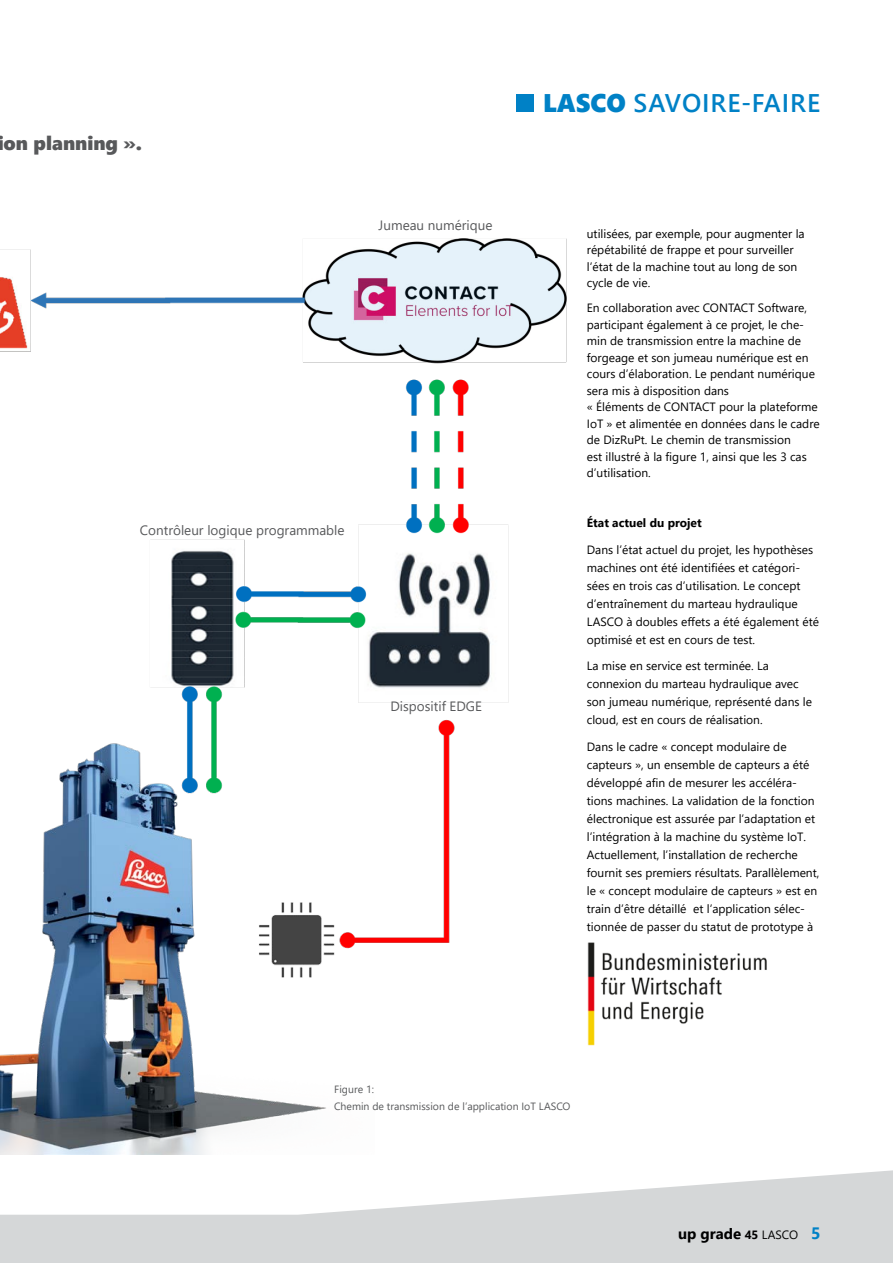
<style>
.page{position:relative;width:893px;height:1263px;background:#fff}
.page>*{position:absolute;margin:0;border:0;box-sizing:border-box;transform-origin:0 0}
.t1{font:600 25.5px "Segoe UI";letter-spacing:.035em;color:#0081c6}
.t2{font:19.5px "Segoe UI Black";color:#58595b}
.t3{font:700 15px "Segoe UI";color:#000}
.t4{font:13.5px "Segoe UI";color:#58595b}
.t5{font:12px/18px "Segoe UI";color:#000}
.t6{font:700 12px "Segoe UI";color:#000}
.t7{font:10.5px/16.5px "Segoe UI";color:#58595b}
.s1{font-family:"Segoe UI Black";font-weight:400}
.s2{font-size:12px}
.s3{font-weight:400;font-size:12px}
.s4{font-size:16.5px;color:#0081c6}
</style>
<div class="page">
<svg style="left:0;top:1170px;width:893px;height:93px;fill:#d5d7d8"></svg>
<img style="left:0;top:1111px;width:308px;height:43px">
<img style="left:0;top:238px;width:567px;height:873px">
<img style="left:587px;top:942px;width:180px;height:104px">
<div style="left:516px;top:95px;width:18px;height:17px;background:#0081c6"></div>
<h2 class="t2" style="left:-2px;top:129px;width:146px">ion planning ».</h2>
<p class="t4" style="left:379px;top:212px;width:115px">Jumeau numérique</p>
<p class="t4" style="left:140px;top:517px;width:206px">Contrôleur logique programmable</p>
<p class="t4" style="left:390px;top:693px;width:93px">Dispositif EDGE</p>
<h1 class="t1" style="left:543px;top:79px;width:279px"><span class="s1">LASCO</span> SAVOIRE-FAIRE</h1>
<p class="t5" style="left:587px;top:224px;width:219px;line-height:16.5px">utilisées, par exemple, pour augmenter la répétabilité de frappe et pour surveiller l’état de la machine tout au long de son cycle de vie.</p>
<p class="t5" style="left:587px;top:299px;width:234px;line-height:16.5px">En collaboration avec CONTACT Software, participant également à ce projet, le che&shy;min de transmission entre la machine de forgeage et son jumeau numérique est en cours d’élaboration. Le pendant numérique sera mis à disposition dans<br>« Éléments de CONTACT pour la plateforme IoT » et alimentée en données dans le cadre de DizRuPt. Le chemin de transmission<br>est illustré à la figure 1, ainsi que les 3 cas d’utilisation.</p>
<p class="t6" style="left:587px;top:512px;width:116px">État actuel du projet</p>
<p class="t5" style="left:587px;top:539px;width:234px">Dans l’état actuel du projet, les hypothèses machines ont été identifiées et catégori&shy;sées en trois cas d’utilisation. Le concept d’entraînement du marteau hydraulique LASCO à doubles effets a été également été optimisé et est en cours de test.</p>
<p class="t5" style="left:587px;top:656px;width:227px">La mise en service est terminée. La connexion du marteau hydraulique avec son jumeau numérique, représenté dans le cloud, est en cours de réalisation.</p>
<p class="t5" style="left:587px;top:736px;width:234px">Dans le cadre « concept modulaire de capteurs », un ensemble de capteurs a été développé afin de mesurer les accéléra&shy;tions machines. La validation de la fonction électronique est assurée par l’adaptation et l’intégration à la machine du système IoT.<br>Actuellement, l’installation de recherche fournit ses premiers résultats. Parallèlement, le « concept modulaire de capteurs » est en train d’être détaillé et l’application sélec&shy;tionnée de passer du statut de prototype à</p>
<p class="t7" style="left:334px;top:1080px;width:238px">Figure 1:<br>Chemin de transmission de l’application IoT LASCO</p>
<p class="t3" style="left:678px;top:1220px;width:144px">up grade <span class="s2">45</span> <span class="s3">LASCO</span> <span class="s4">5</span></p>
</div>
